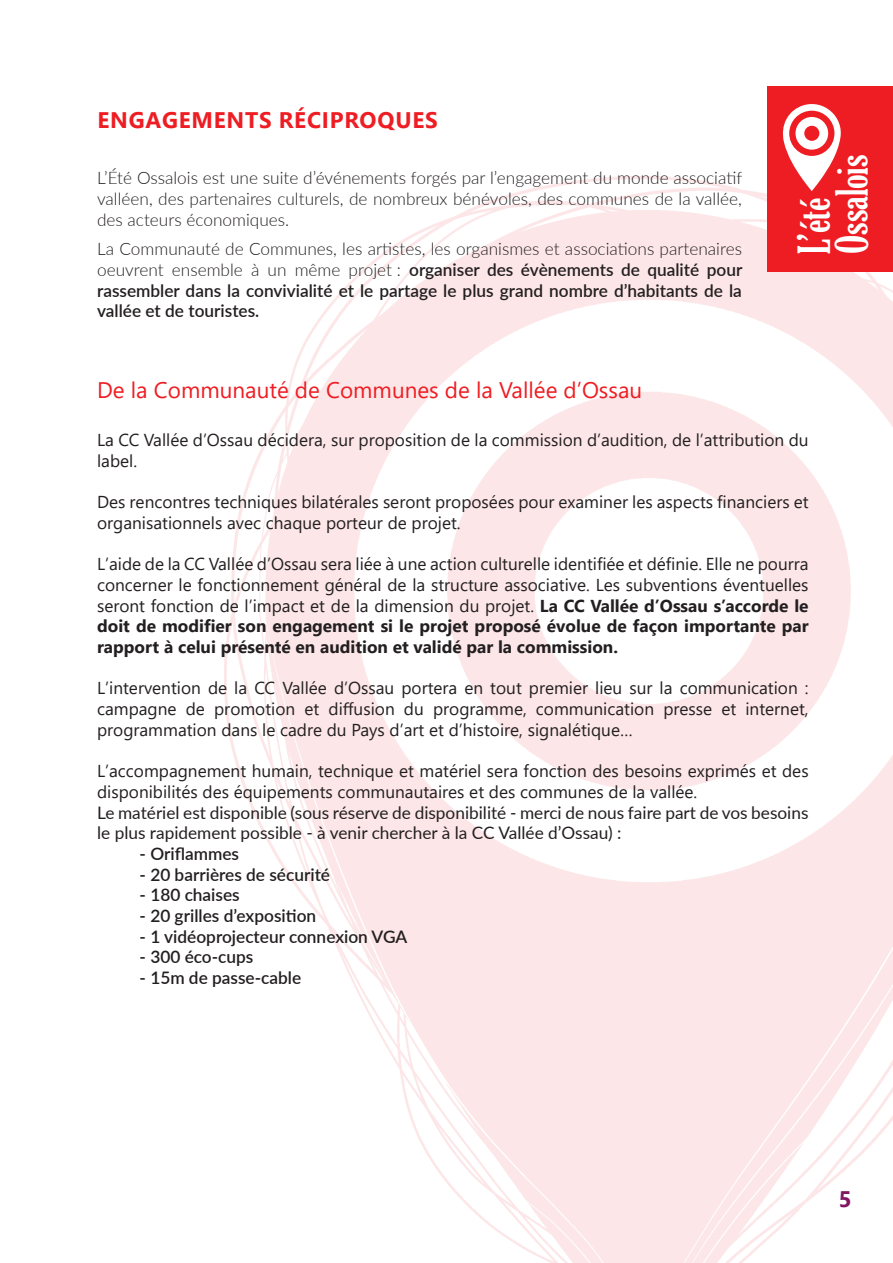
<style>
.page{position:relative;width:893px;height:1263px;background:#fff}
.page>*{position:absolute;margin:0;border:0;box-sizing:border-box;transform-origin:0 0}
.t1{font:extra-condensed 42.6px/37.8px "Gloucester";color:#fff}
.t2{font:22.5px "Segoe UI";color:#ee1d23}
.t3{font:700 22.5px "Segoe UI";letter-spacing:.035em;color:#ee1d23}
.t4{font:700 22.5px "Segoe UI";color:#811761}
.t5{font:17.25px/20.7px "Segoe UI";color:#231f20}
.t6{font:600 17.25px/20.7px "Lato";color:#231f20;text-align:justify}
.t7{font:300 17.25px/20.7px "Lato";color:#231f20;text-align:justify}
.t8{font:17.25px/20.7px "Lato";color:#231f20}
.s1{font-weight:300}
.s2{font-weight:700}
</style>
<div class="page">
<img style="left:224px;top:86px;width:669px;height:1177px">
<div style="left:768px;top:86px;width:125px;height:186px;background:#ee1d23"></div>
<svg style="left:782px;top:104px;width:59px;height:87px"></svg>
<div style="left:789px;top:111px;width:45px;height:45px;background:#ee1d23;border-radius:50%"></div>
<div style="left:795px;top:117px;width:33px;height:33px;background:#fff;border-radius:50%"></div>
<div style="left:804px;top:126px;width:15px;height:15px;background:#ee1d23;border-radius:50%"></div>
<p class="t3" style="left:98px;top:99px;width:342px">ENGAGEMENTS RÉCIPROQUES</p>
<p class="t7" style="left:97px;top:167px;width:647px">L’Été Ossalois est une suite d’événements forgés par l’engagement du monde associatif valléen, des partenaires culturels, de nombreux bénévoles, des communes de la vallée, des acteurs économiques.</p>
<p class="t6" style="left:97px;top:238px;width:647px"><span class="s1">La Communauté de Communes, les artistes, les organismes et associations partenaires oeuvrent ensemble à un même projet :</span> organiser des évènements de qualité pour rassembler dans la convivialité et le partage le plus grand nombre d’habitants de la vallée et de touristes.</p>
<h1 class="t1" style="left:796px;top:254px;width:101px;rotate:-90deg">L’été<br>Ossalois</h1>
<p class="t2" style="left:97px;top:369px;width:547px">De la Communauté de Communes de la Vallée d’Ossau</p>
<p class="t5" style="left:97px;top:428px;width:713px">La CC Vallée d’Ossau décidera, sur proposition de la commission d’audition, de l’attribution du label.</p>
<p class="t5" style="left:97px;top:490px;width:713px">Des rencontres techniques bilatérales seront proposées pour examiner les aspects financiers et organisationnels avec chaque porteur de projet.</p>
<p class="t5" style="left:97px;top:552px;width:713px;text-align:justify">L’aide de la CC Vallée d’Ossau sera liée à une action culturelle identifiée et définie. Elle ne pourra concerner le fonctionnement général de la structure associative. Les subventions éventuelles seront fonction de l’impact et de la dimension du projet. <span class="s2">La CC Vallée d’Ossau s’accorde le doit de modifier son engagement si le projet proposé évolue de façon importante par rapport à celui présenté en audition et validé par la commission.</span></p>
<p class="t5" style="left:97px;top:676px;width:713px;text-align:justify">L’intervention de la CC Vallée d’Ossau portera en tout premier lieu sur la communication : campagne de promotion et diffusion du programme, communication presse et internet, programmation dans le cadre du Pays d’art et d’histoire, signalétique…</p>
<p class="t5" style="left:97px;top:759px;width:713px">L’accompagnement humain, technique et matériel sera fonction des besoins exprimés et des disponibilités des équipements communautaires et des communes de la vallée.</p>
<p class="t8" style="left:97px;top:801px;width:713px">Le matériel est disponible (sous réserve de disponibilité - merci de nous faire part de vos besoins le plus rapidement possible - à venir chercher à la CC Vallée d’Ossau) :</p>
<p class="t6" style="left:140px;top:843px;width:101px">- Oriflammes</p>
<p class="t6" style="left:140px;top:863px;width:192px">- 20 barrières de sécurité</p>
<p class="t6" style="left:140px;top:884px;width:102px">- 180 chaises</p>
<p class="t6" style="left:140px;top:905px;width:178px">- 20 grilles d’exposition</p>
<p class="t6" style="left:140px;top:925px;width:269px">- 1 vidéoprojecteur connexion VGA</p>
<p class="t6" style="left:140px;top:946px;width:115px">- 300 éco-cups</p>
<p class="t6" style="left:140px;top:967px;width:163px">- 15m de passe-cable</p>
<h2 class="t4" style="left:839px;top:1178px;width:14px">5</h2>
</div>
